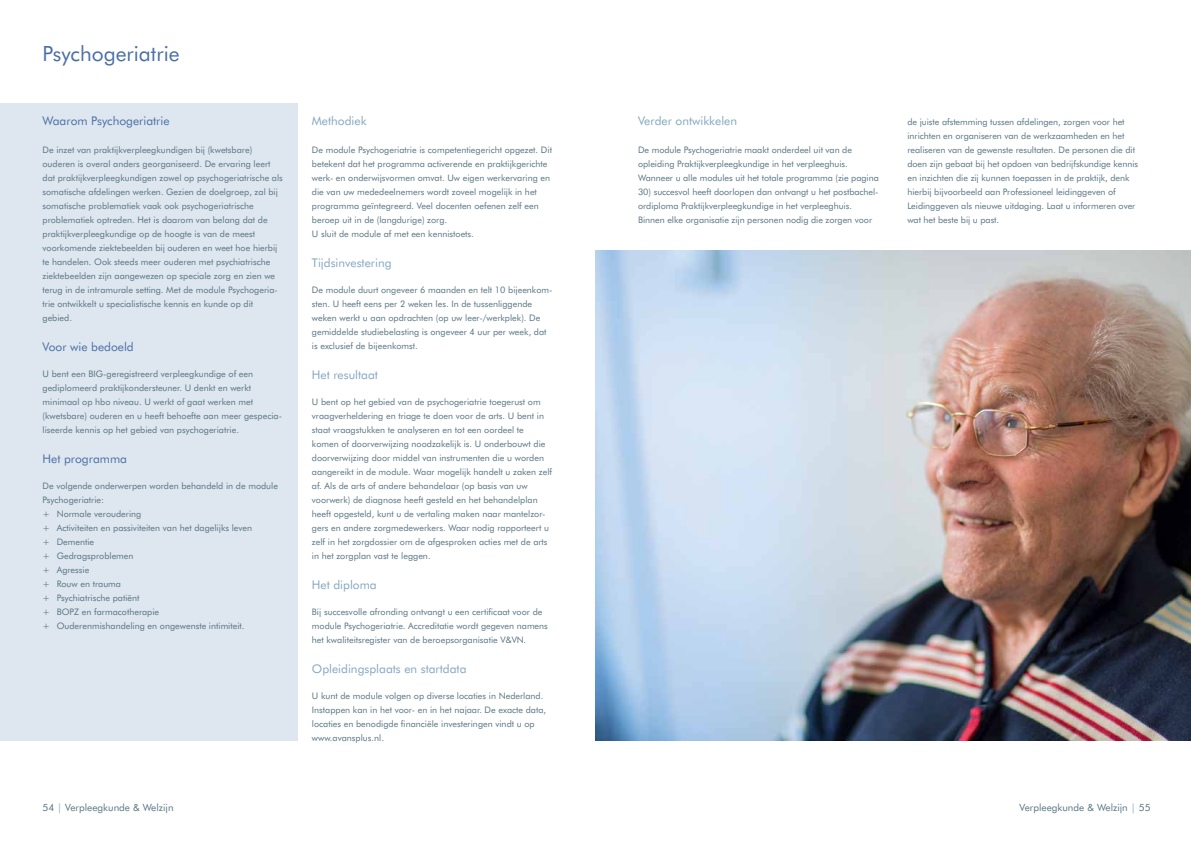
<style>
.page{position:relative;width:1191px;height:842px;background:#fff}
.page>*{position:absolute;margin:0;border:0;box-sizing:border-box;transform-origin:0 0}
.t1{font:21px "Futura BT";color:#4a6fa7}
.t2{font:12px "Futura BT";color:#82a7c1}
.t3{font:12px "Futura BT";color:#4a6fa7}
.t4{font:10px "Futura BT";color:#577483}
.t5{font:9px/14px "Futura BT";color:#577483}
.s1{color:#82a7c1}
</style>
<div class="page">
<div style="left:0;top:103px;width:298px;height:638px;background:#dee6ef"></div>
<img style="left:595px;top:251px;width:596px;height:490px">
<h1 class="t1" style="left:43px;top:41px;width:139px">Psychogeriatrie</h1>
<h2 class="t3" style="left:43px;top:113px;width:128px">Waarom Psychogeriatrie</h2>
<p class="t5" style="left:43px;top:142px;width:242px">De inzet van praktijkverpleegkundigen bij (kwetsbare) ouderen is overal anders georganiseerd. De ervaring leert dat praktijkverpleegkundigen zowel op psychogeriatrische als somatische afdelingen werken. Gezien de doelgroep, zal bij somatische problematiek vaak ook psychogeriatrische problematiek optreden. Het is daarom van belang dat de praktijkverpleegkundige op de hoogte is van de meest voorkomende ziektebeelden bij ouderen en weet hoe hierbij te handelen. Ook steeds meer ouderen met psychiatrische ziektebeelden zijn aangewezen op speciale zorg en zien we terug in de intramurale setting. Met de module Psychogeria&shy;trie ontwikkelt u specialistische kennis en kunde op dit gebied.</p>
<h2 class="t3" style="left:43px;top:339px;width:93px">Voor wie bedoeld</h2>
<p class="t5" style="left:43px;top:366px;width:241px">U bent een BIG-geregistreerd verpleegkundige of een gediplomeerd praktijkondersteuner. U denkt en werkt minimaal op hbo niveau. U werkt of gaat werken met (kwetsbare) ouderen en u heeft behoefte aan meer gespecia&shy;liseerde kennis op het gebied van psychogeriatrie.</p>
<h2 class="t3" style="left:43px;top:451px;width:86px">Het programma</h2>
<p class="t5" style="left:43px;top:478px;width:237px">De volgende onderwerpen worden behandeld in de module<br>Psychogeriatrie:<br>+ Normale veroudering<br>+ Activiteiten en passiviteiten van het dagelijks leven<br>+ Dementie<br>+ Gedragsproblemen<br>+ Agressie<br>+ Rouw en trauma<br>+ Psychiatrische patiënt<br>+ BOPZ en farmacotherapie<br>+ Ouderenmishandeling en ongewenste intimiteit.</p>
<h2 class="t2" style="left:312px;top:113px;width:56px">Methodiek</h2>
<p class="t5" style="left:312px;top:142px;width:241px">De module Psychogeriatrie is competentiegericht opgezet. Dit betekent dat het programma activerende en praktijkgerichte werk- en onderwijsvormen omvat. Uw eigen werkervaring en die van uw mededeelnemers wordt zoveel mogelijk in het programma geïntegreerd. Veel docenten oefenen zelf een beroep uit in de (langdurige) zorg.<br>U sluit de module af met een kennistoets.</p>
<h2 class="t2" style="left:312px;top:255px;width:81px">Tijdsinvestering</h2>
<p class="t5" style="left:312px;top:282px;width:242px">De module duurt ongeveer 6 maanden en telt 10 bijeenkom&shy;sten. U heeft eens per 2 weken les. In de tussenliggende weken werkt u aan opdrachten (op uw leer-/werkplek). De gemiddelde studiebelasting is ongeveer 4 uur per week, dat is exclusief de bijeenkomst.</p>
<h2 class="t2" style="left:312px;top:367px;width:68px">Het resultaat</h2>
<p class="t5" style="left:312px;top:394px;width:242px">U bent op het gebied van de psychogeriatrie toegerust om vraagverheldering en triage te doen voor de arts. U bent in staat vraagstukken te analyseren en tot een oordeel te komen of doorverwijzing noodzakelijk is. U onderbouwt die doorverwijzing door middel van instrumenten die u worden aangereikt in de module. Waar mogelijk handelt u zaken zelf af. Als de arts of andere behandelaar (op basis van uw voorwerk) de diagnose heeft gesteld en het behandelplan heeft opgesteld, kunt u de vertaling maken naar mantelzor&shy;gers en andere zorgmedewerkers. Waar nodig rapporteert u zelf in het zorgdossier om de afgesproken acties met de arts in het zorgplan vast te leggen.</p>
<h2 class="t2" style="left:312px;top:577px;width:66px">Het diploma</h2>
<p class="t5" style="left:312px;top:604px;width:237px">Bij succesvolle afronding ontvangt u een certificaat voor de module Psychogeriatrie. Accreditatie wordt gegeven namens het kwaliteitsregister van de beroepsorganisatie V&amp;VN.</p>
<h2 class="t2" style="left:312px;top:661px;width:156px">Opleidingsplaats en startdata</h2>
<p class="t5" style="left:312px;top:688px;width:236px">U kunt de module volgen op diverse locaties in Nederland.<br>Instappen kan in het voor- en in het najaar. De exacte data, locaties en benodigde financiële investeringen vindt u op www.avansplus.nl.</p>
<h2 class="t2" style="left:638px;top:113px;width:101px">Verder ontwikkelen</h2>
<p class="t5" style="left:638px;top:142px;width:242px">De module Psychogeriatrie maakt onderdeel uit van de opleiding Praktijkverpleegkundige in het verpleeghuis.<br>Wanneer u alle modules uit het totale programma (zie pagina</p>
<p class="t5" style="left:638px;top:184px;width:242px">30) succesvol heeft doorlopen dan ontvangt u het postbachel&shy;ordiploma Praktijkverpleegkundige in het verpleeghuis.<br>Binnen elke organisatie zijn personen nodig die zorgen voor</p>
<p class="t5" style="left:907px;top:114px;width:232px">de juiste afstemming tussen afdelingen, zorgen voor het inrichten en organiseren van de werkzaamheden en het realiseren van de gewenste resultaten. De personen die dit doen zijn gebaat bij het opdoen van bedrijfskundige kennis en inzichten die zij kunnen toepassen in de praktijk, denk hierbij bijvoorbeeld aan Professioneel leidinggeven of Leidinggeven als nieuwe uitdaging. Laat u informeren over wat het beste bij u past.</p>
<p class="t4" style="left:43px;top:801px;width:132px">54 <span class="s1">|</span> Verpleegkunde &amp; Welzijn</p>
<p class="t4" style="left:1019px;top:801px;width:132px">Verpleegkunde &amp; Welzijn <span class="s1">|</span> 55</p>
</div>
